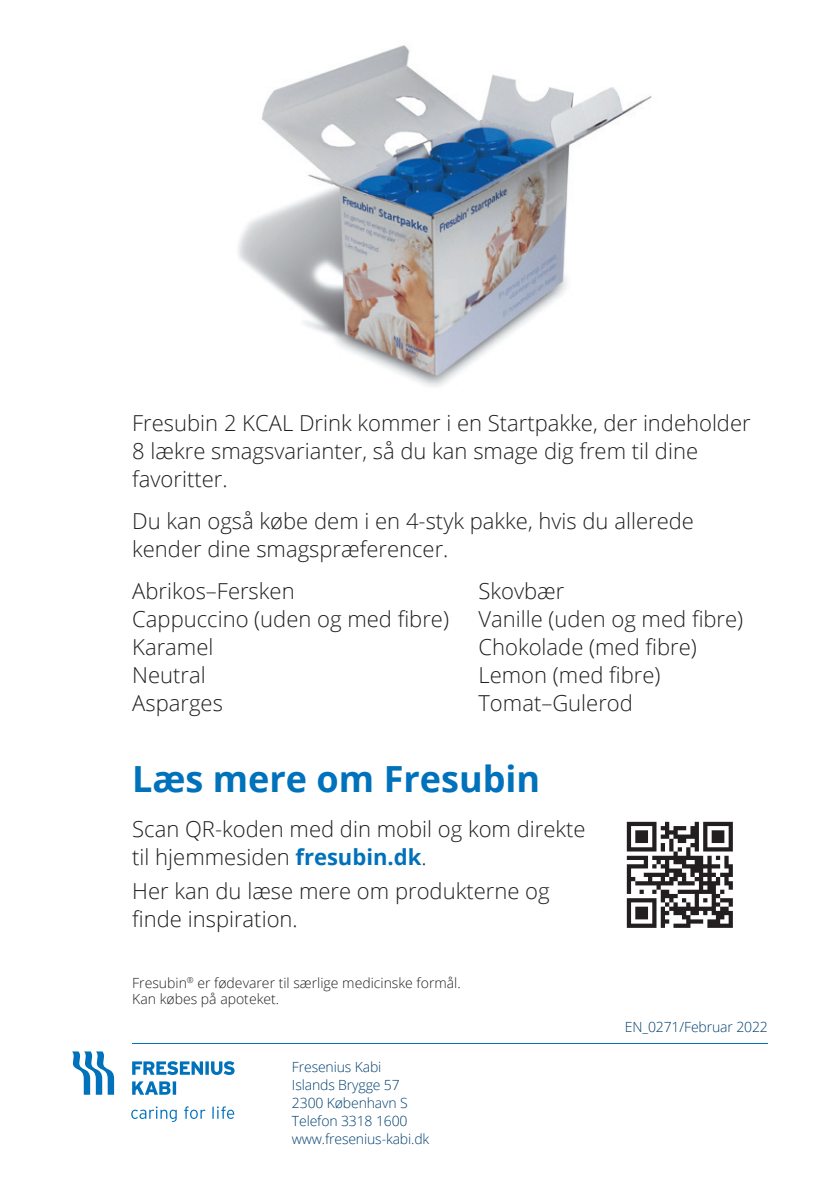
<style>
.page{position:relative;width:840px;height:1191px;background:#fff}
.page>*{position:absolute;margin:0;border:0;box-sizing:border-box;transform-origin:0 0}
.t1{font:700 36px "Open Sans";color:#0071bb}
.t2{font:300 22px/28px "Open Sans";color:#231f20}
.t3{font:300 14px/18px "Open Sans";letter-spacing:-.01em;color:#004070}
.t4{font:300 14px/16px "Open Sans";color:#231f20}
.s1{font-weight:700;color:#0071bb}
</style>
<div class="page">
<img style="left:238px;top:45px;width:414px;height:342px">
<svg style="left:72px;top:1051px;width:42px;height:43px"></svg>
<svg style="left:132px;top:1081px;width:44px;height:13px"></svg>
<svg style="left:132px;top:1061px;width:102px;height:14px"></svg>
<svg style="left:131px;top:1106px;width:103px;height:16px"></svg>
<hr style="left:132px;top:1042px;width:635px;height:1px;background:#0073bc">
<img style="left:626px;top:821px;width:107px;height:107px">
<p class="t2" style="left:132px;top:408px;width:619px">Fresubin 2 KCAL Drink kommer i en Startpakke, der inde holder<br>8 lækre smagsvarianter, så du kan smage dig frem til dine favoritter.</p>
<p class="t2" style="left:132px;top:506px;width:563px">Du kan også købe dem i en 4-styk pakke, hvis du allerede kender dine smagspræferencer.</p>
<p class="t2" style="left:132px;top:576px;width:318px">Abrikos–Fersken<br>Cappuccino (uden og med fibre)<br>Karamel<br>Neutral<br>Asparges</p>
<p class="t2" style="left:478px;top:577px;width:266px">Skovbær<br>Vanille (uden og med fibre)<br>Chokolade (med fibre)<br>Lemon (med fibre)<br>Tomat–Gulerod</p>
<h1 class="t1" style="left:132px;top:754px;width:409px">Læs mere om Fresubin</h1>
<p class="t2" style="left:132px;top:814px;width:454px">Scan QR-koden med din mobil og kom direkte til hjemmesiden <span class="s1">fresubin.dk</span>.</p>
<p class="t2" style="left:132px;top:876px;width:418px">Her kan du læse mere om produkterne og finde inspiration.</p>
<p class="t4" style="left:132px;top:974px;width:330px">Fresubin<sup>®</sup> er fødevarer til særlige medicinske formål.<br>Kan købes på apoteket.</p>
<p class="t3" style="left:292px;top:1057px;width:139px">Fresenius Kabi<br>Islands Brygge 57<br>2300 København S<br>Telefon 3318 1600 www.fresenius-kabi.dk</p>
<p class="t3" style="left:624px;top:1017px;width:144px">EN_0271/Februar 2022</p>
</div>
